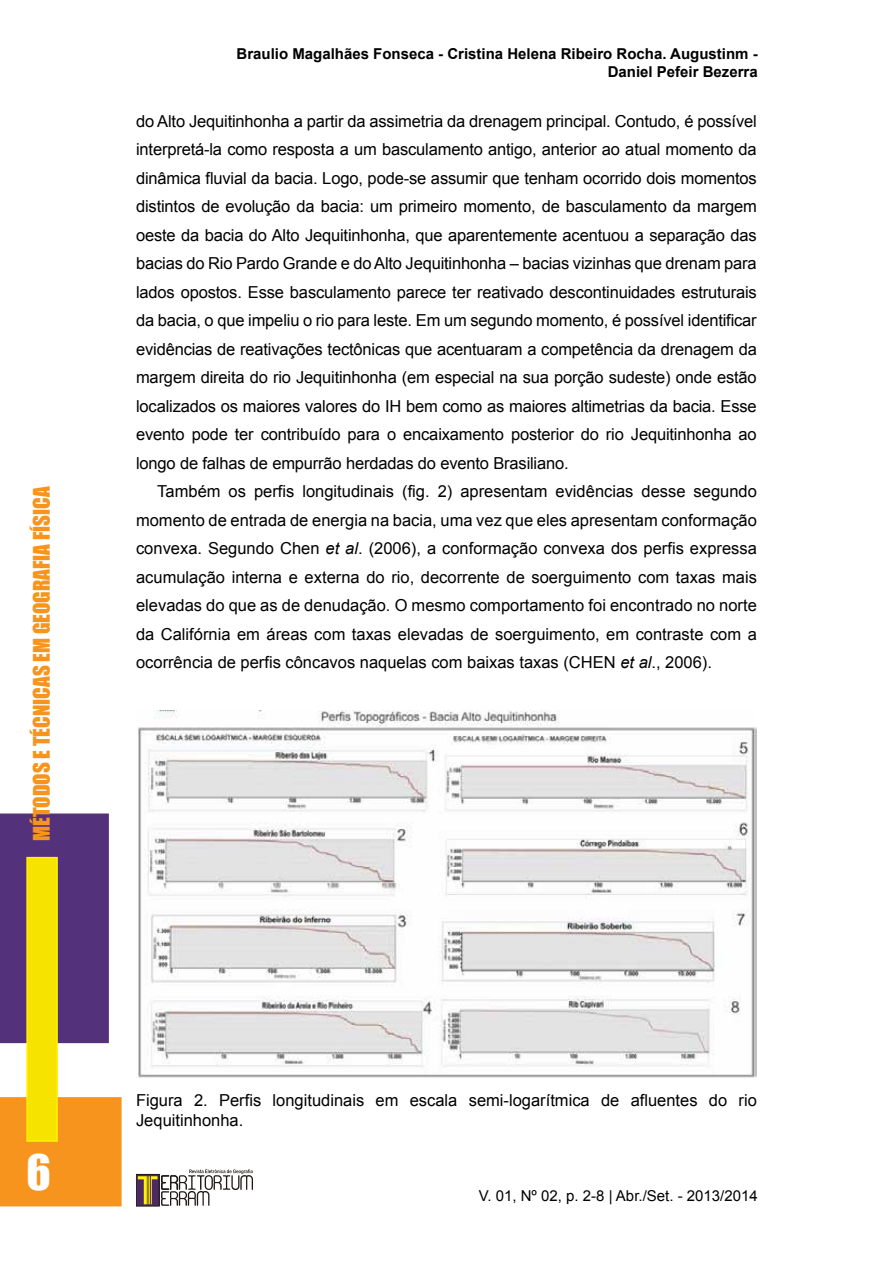
<style>
.page{position:relative;width:893px;height:1263px;background:#fff}
.page>*{position:absolute;margin:0;border:0;box-sizing:border-box;transform-origin:0 0}
.t1{font:45px "Impact";color:#fff}
.t2{font:21px "Impact";color:#f7941e}
.t3{font:16.5px/28.5px "Arial";color:#000;text-align:justify}
.t4{font:700 15px/18px "Arial";color:#000;text-align:right}
.t5{font:15px "Arial";color:#000}
.s1{font-style:italic}
</style>
<div class="page">
<div style="left:0;top:813px;width:109px;height:230px;background:#54327b;border:2px solid #54327b"></div>
<div style="left:0;top:1097px;width:122px;height:109px;background:#f7941e;border:2px solid #f7941e"></div>
<div style="left:26px;top:857px;width:32px;height:285px;background:#f7e300;border:2px solid #fff200"></div>
<div style="left:136px;top:1174px;width:23px;height:32px;border:1px solid #1f1a17"></div>
<svg style="left:138px;top:1169px;width:115px;height:37px"></svg>
<img style="left:138px;top:710px;width:619px;height:367px">
<p class="t2" style="left:25px;top:841px;width:356px;rotate:-90deg">Métodos e Técnicas em Geografia Física</p>
<p class="t4" style="left:236px;top:45px;width:523px">Braulio Magalhães Fonseca - Cristina Helena Ribeiro Rocha. Augustinm -<br>Daniel Pefeir Bezerra</p>
<p class="t3" style="left:136px;top:107px;width:622px">do Alto Jequitinhonha a partir da assimetria da drenagem principal. Contudo, é possível interpretá-la como resposta a um basculamento antigo, anterior ao atual momento da dinâmica fluvial da bacia. Logo, pode-se assumir que tenham ocorrido dois momentos distintos de evolução da bacia: um primeiro momento, de basculamento da margem oeste da bacia do Alto Jequitinhonha, que aparentemente acentuou a separação das bacias do Rio Pardo Grande e do Alto Jequitinhonha – bacias vizinhas que drenam para lados opostos. Esse basculamento parece ter reativado descontinuidades estruturais da bacia, o que impeliu o rio para leste. Em um segundo momento, é possível identificar evidências de reativações tectônicas que acentuaram a competência da drenagem da margem direita do rio Jequitinhonha (em especial na sua porção sudeste) onde estão localizados os maiores valores do IH bem como as maiores altimetrias da bacia. Esse evento pode ter contribuído para o encaixamento posterior do rio Jequitinhonha ao longo de falhas de empurrão herdadas do evento Brasiliano.</p>
<p class="t3" style="left:136px;top:477px;width:622px;text-indent:21px">Também os perfis longitudinais (fig. 2) apresentam evidências desse segundo momento de entrada de energia na bacia, uma vez que eles apresentam conformação convexa. Segundo Chen <span class="s1">et al</span>. (2006), a conformação convexa dos perfis expressa acumulação interna e externa do rio, decorrente de soerguimento com taxas mais elevadas do que as de denudação. O mesmo comportamento foi encontrado no norte da Califórnia em áreas com taxas elevadas de soerguimento, em contraste com a ocorrência de perfis côncavos naquelas com baixas taxas (CHEN <span class="s1">et al</span>., 2006).</p>
<h1 class="t1" style="left:26px;top:1137px;width:26px">6</h1>
<p class="t3" style="left:136px;top:1090px;width:622px;line-height:19.8px">Figura 2. Perfis longitudinais em escala semi-logarítmica de afluentes do rio<br>Jequitinhonha.</p>
<p class="t5" style="left:479px;top:1185px;width:281px">V. 01, Nº 02, p. 2-8 | Abr./Set. - 2013/2014</p>
</div>
